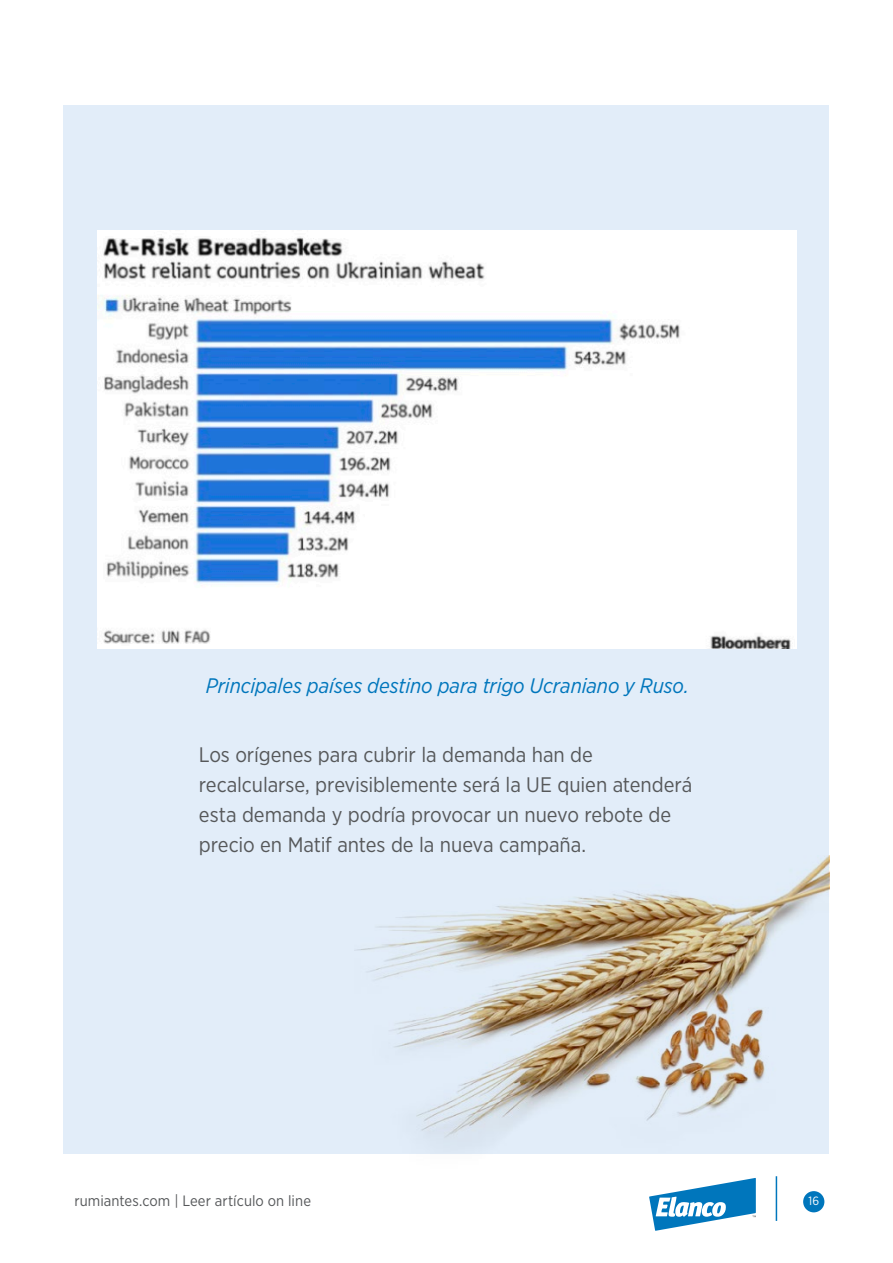
<style>
.page{position:relative;width:893px;height:1263px;background:#fff}
.page>*{position:absolute;margin:0;border:0;box-sizing:border-box;transform-origin:0 0}
.Online_txt{font:21px/30px "Gotham Narrow";letter-spacing:-.005em;color:#56585a}
.Online_txt-2{font:italic 21px "Gotham Narrow";letter-spacing:-.005em;color:#0076bc}
.t1{font:15px "Gotham Narrow";letter-spacing:.005em;color:#56585a}
.t2{font:12px "Gotham Narrow";color:#fff}
</style>
<div class="page">
<div style="left:64px;top:105px;width:765px;height:1048px;background:#e2edf9"></div>
<div style="left:803px;top:1191px;width:21px;height:21px;background:#0076bc;border-radius:50%"></div>
<hr style="left:776px;top:1176px;width:1px;height:45px;background:#0076bc">
<svg style="left:649px;top:1178px;width:107px;height:53px"></svg>
<img style="left:98px;top:230px;width:699px;height:419px">
<img style="left:354px;top:855px;width:475px;height:323px">
<p class="Online_txt-2" style="left:206px;top:673px;width:485px">Principales países destino para trigo Ucraniano y Ruso.</p>
<p class="Online_txt" style="left:199px;top:739px;width:495px">Los orígenes para cubrir la demanda han de recalcularse, previsiblemente será la UE quien atenderá esta demanda y podría provocar un nuevo rebote de precio en Matif antes de la nueva campaña.</p>
<p class="t1" style="left:74px;top:1191px;width:238px">rumiantes.com | Leer artículo on line</p>
<p class="t2" style="left:808px;top:1194px;width:12px">16</p>
</div>
